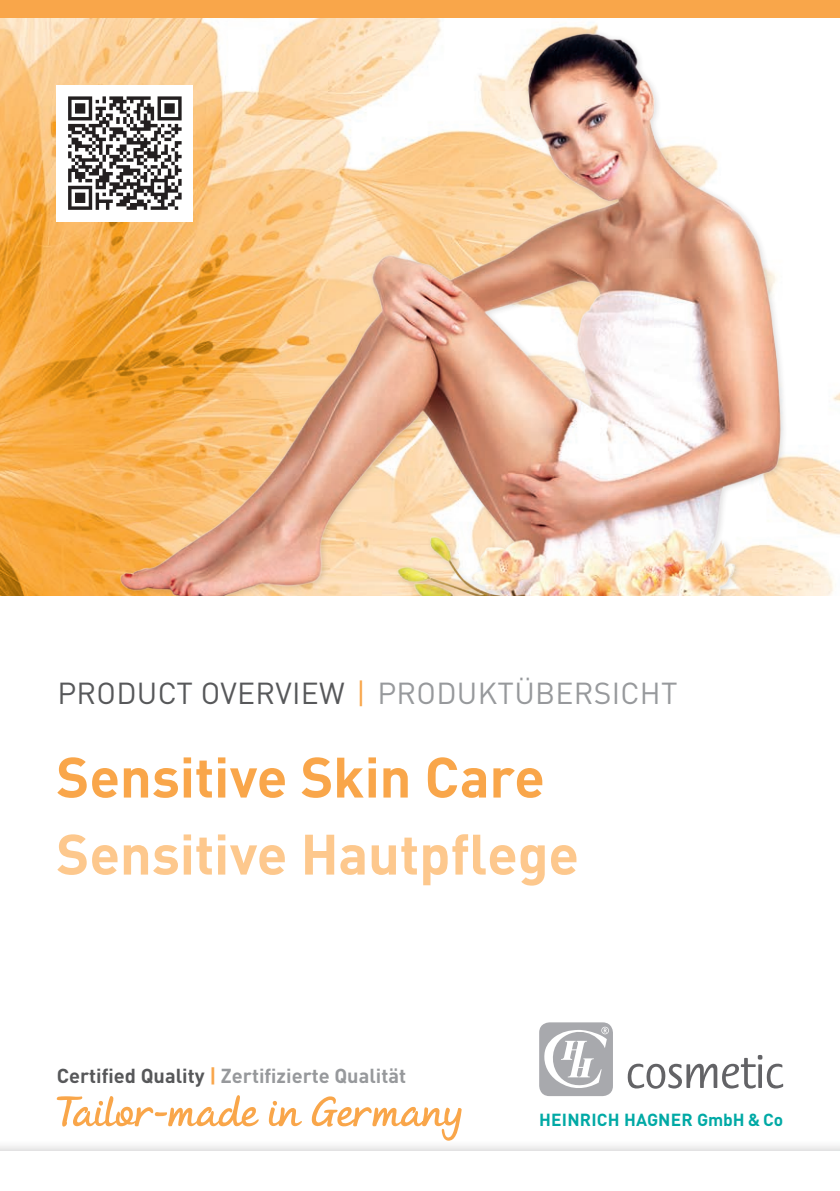
<style>
.page{position:relative;width:840px;height:1191px;background:#fff}
.page>*{position:absolute;margin:0;border:0;box-sizing:border-box;transform-origin:0 0}
.t1{font:700 56px "DIN Pro";letter-spacing:-.005em;color:#fdc88d}
.t2{font:700 56px "DIN Pro";letter-spacing:-.005em;color:#f9a64a}
.t3{font:30px "DIN Pro";letter-spacing:.01em;color:#97999c}
.t4{font:700 20px "DIN Pro";color:#97999c}
.t5{font:700 17.2px "DIN Pro";letter-spacing:.01em;color:#00a9a5}
.s1{color:#57585a}
.s2{color:#f9a64a}
</style>
<div class="page">
<img style="left:0;top:17px;width:839px;height:578px">
<img style="left:85px;top:28px;width:714px;height:567px">
<div style="left:0;top:0;width:839px;height:17px;background:#f9a64a"></div>
<svg style="left:57px;top:1095px;width:404px;height:44px"></svg>
<div style="left:539px;top:1022px;width:73px;height:74px;background:#a8a9ad;border-radius:10px"></div>
<svg style="left:544px;top:1026px;width:64px;height:62px"></svg>
<svg style="left:627px;top:1055px;width:155px;height:33px"></svg>
<div style="left:57px;top:85px;width:136px;height:136px;background:#fff"></div>
<svg style="left:68px;top:96px;width:113px;height:114px"></svg>
<div style="left:0;top:1139px;width:839px;height:52px;background:#231f20;opacity:.3"></div>
<div style="left:0;top:1151px;width:839px;height:40px;background:#fff"></div>
<p class="t3" style="left:57px;top:672px;width:621px"><span class="s1">PRODUCT OVERVIEW</span> <span class="s2">|</span> PRODUKTÜBERSICHT</p>
<p class="t2" style="left:56px;top:739px;width:490px">Sensitive Skin Care</p>
<p class="t1" style="left:56px;top:816px;width:524px">Sensitive Hautpflege</p>
<p class="t4" style="left:57px;top:1062px;width:351px"><span class="s1">Certified Quality</span> <span class="s2">|</span> Zertifizierte Qualität</p>
<p class="t5" style="left:539px;top:1108px;width:245px">HEINRICH HAGNER GmbH &amp; Co</p>
</div>
